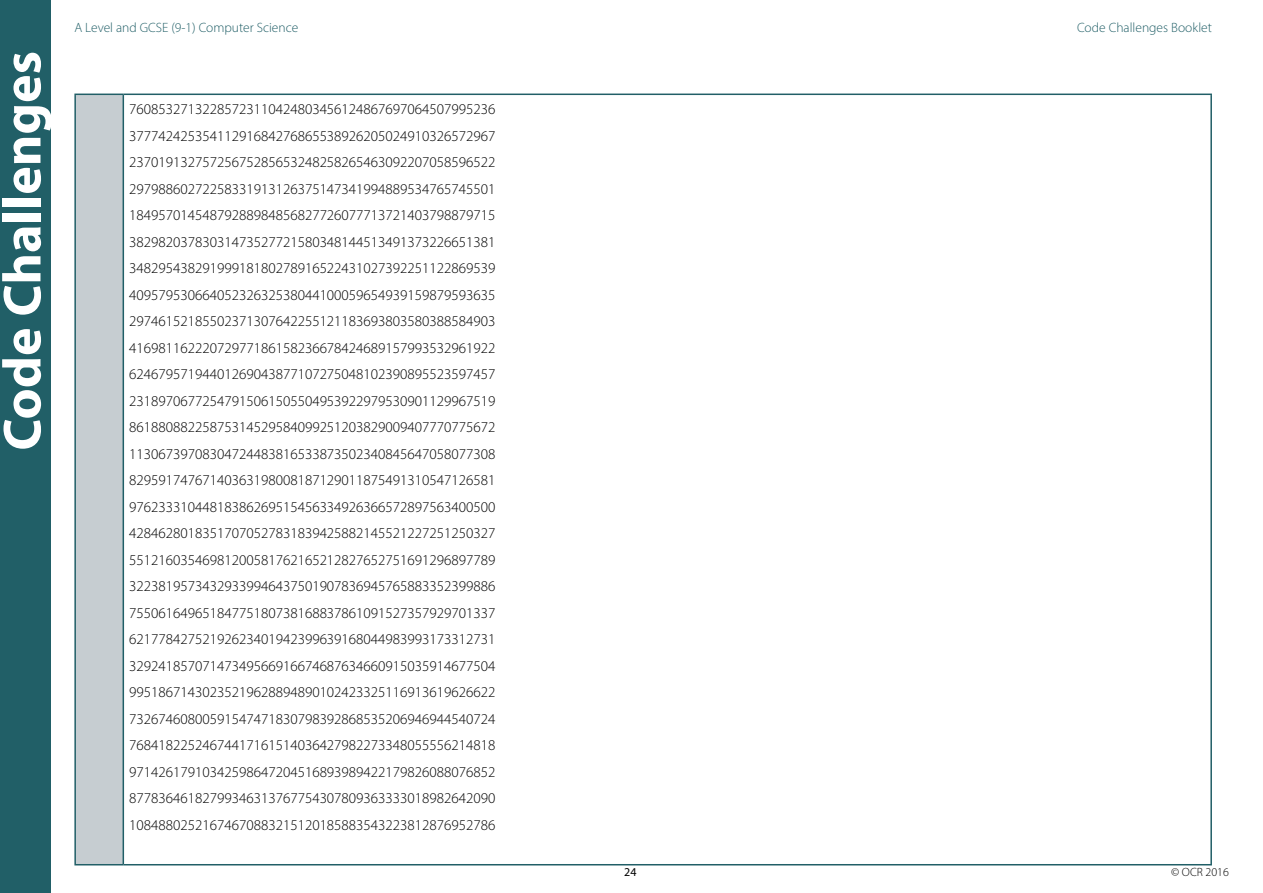
<style>
.page{position:relative;width:1263px;height:893px;background:#fff}
.page>*{position:absolute;margin:0;border:0;box-sizing:border-box;transform-origin:0 0}
.t1{font:700 54px "Myriad Pro";color:#fff}
.Body{font:300 15px "Myriad Pro";color:#000}
.t2{font:300 13.5px "Myriad Pro";color:#215f67}
.t3{font:300 12px "Myriad Pro";color:#000}
.t4{font:12px "Myriad Pro";color:#000}
</style>
<div class="page">
<div style="left:0;top:0;width:51px;height:893px;background:#215f67"></div>
<div style="left:75px;top:94px;width:48px;height:771px;background:#c6cdd1"></div>
<hr style="left:74px;top:94px;width:49px;height:1px;background:#215f67">
<hr style="left:74px;top:95px;width:2px;height:769px;background:#215f67">
<hr style="left:123px;top:94px;width:1089px;height:1px;background:#215f67">
<hr style="left:123px;top:95px;width:1px;height:769px;background:#215f67">
<hr style="left:1210px;top:95px;width:2px;height:769px;background:#215f67">
<hr style="left:74px;top:864px;width:49px;height:1px;background:#215f67">
<hr style="left:123px;top:864px;width:1089px;height:1px;background:#215f67">
<h1 class="t1" style="left:-13px;top:451px;width:401px;rotate:-90deg">Code Challenges</h1>
<p class="t2" style="left:74px;top:20px;width:225px">A Level and GCSE (9-1) Computer Science</p>
<p class="t2" style="left:1077px;top:20px;width:136px">Code Challenges Booklet</p>
<p class="Body" style="left:129px;top:100px;width:368px">76085327132285723110424803456124867697064507995236</p>
<p class="Body" style="left:129px;top:127px;width:368px">37774242535411291684276865538926205024910326572967</p>
<p class="Body" style="left:129px;top:153px;width:368px">23701913275725675285653248258265463092207058596522</p>
<p class="Body" style="left:129px;top:180px;width:368px">29798860272258331913126375147341994889534765745501</p>
<p class="Body" style="left:129px;top:206px;width:368px">18495701454879288984856827726077713721403798879715</p>
<p class="Body" style="left:129px;top:233px;width:368px">38298203783031473527721580348144513491373226651381</p>
<p class="Body" style="left:129px;top:259px;width:368px">34829543829199918180278916522431027392251122869539</p>
<p class="Body" style="left:129px;top:286px;width:368px">40957953066405232632538044100059654939159879593635</p>
<p class="Body" style="left:129px;top:312px;width:368px">29746152185502371307642255121183693803580388584903</p>
<p class="Body" style="left:129px;top:339px;width:368px">41698116222072977186158236678424689157993532961922</p>
<p class="Body" style="left:129px;top:365px;width:368px">62467957194401269043877107275048102390895523597457</p>
<p class="Body" style="left:129px;top:392px;width:368px">23189706772547915061505504953922979530901129967519</p>
<p class="Body" style="left:129px;top:418px;width:368px">86188088225875314529584099251203829009407770775672</p>
<p class="Body" style="left:129px;top:445px;width:368px">11306739708304724483816533873502340845647058077308</p>
<p class="Body" style="left:129px;top:471px;width:368px">82959174767140363198008187129011875491310547126581</p>
<p class="Body" style="left:129px;top:498px;width:368px">97623331044818386269515456334926366572897563400500</p>
<p class="Body" style="left:129px;top:524px;width:368px">42846280183517070527831839425882145521227251250327</p>
<p class="Body" style="left:129px;top:551px;width:368px">55121603546981200581762165212827652751691296897789</p>
<p class="Body" style="left:129px;top:577px;width:368px">32238195734329339946437501907836945765883352399886</p>
<p class="Body" style="left:129px;top:604px;width:368px">75506164965184775180738168837861091527357929701337</p>
<p class="Body" style="left:129px;top:630px;width:368px">62177842752192623401942399639168044983993173312731</p>
<p class="Body" style="left:129px;top:657px;width:368px">32924185707147349566916674687634660915035914677504</p>
<p class="Body" style="left:129px;top:683px;width:368px">99518671430235219628894890102423325116913619626622</p>
<p class="Body" style="left:129px;top:710px;width:368px">73267460800591547471830798392868535206946944540724</p>
<p class="Body" style="left:129px;top:736px;width:368px">76841822524674417161514036427982273348055556214818</p>
<p class="Body" style="left:129px;top:763px;width:368px">97142617910342598647204516893989422179826088076852</p>
<p class="Body" style="left:129px;top:789px;width:368px">87783646182799346313767754307809363333018982642090</p>
<p class="Body" style="left:129px;top:816px;width:368px">10848802521674670883215120185883543223812876952786</p>
<p class="t4" style="left:624px;top:865px;width:14px">24</p>
<p class="t3" style="left:1171px;top:865px;width:59px">© OCR 2016</p>
</div>
